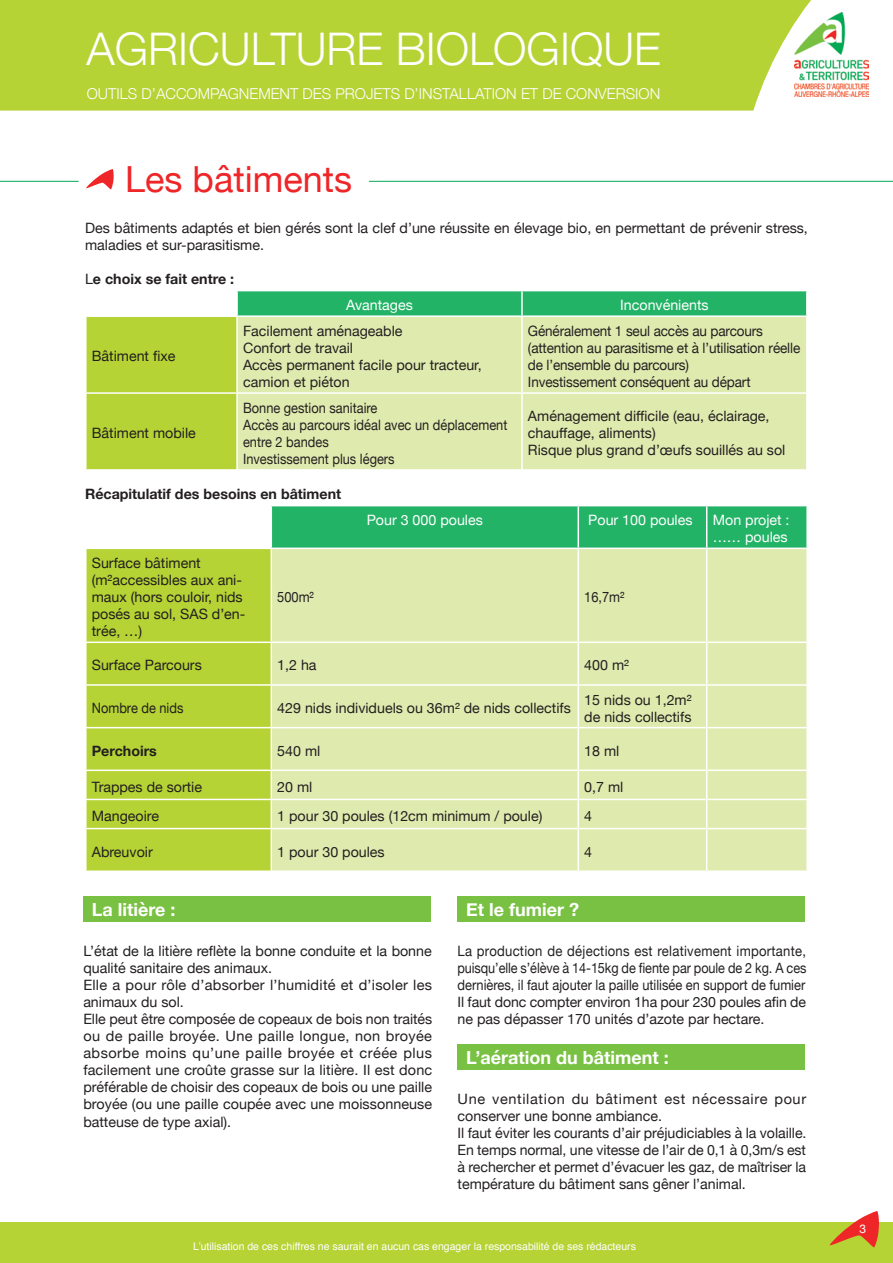
<style>
.page{position:relative;width:893px;height:1263px;background:#fff}
.page>*{position:absolute;margin:0;border:0;box-sizing:border-box;transform-origin:0 0}
.t1{font:300 45px "Helvetica Neue";color:#fff}
.t2{font:36px "Helvetica Neue";color:#ee2628}
.t3{font:700 18px "Helvetica Neue";color:#fff}
.t4{font:300 15px "Helvetica Neue";color:#fff}
.t5{font:14.25px/17.1px "Helvetica Neue";color:#231f20}
.t6{font:14.25px/17.1px "Helvetica Neue";color:#231f20;text-align:justify;scale:.92 1}
.t7{font:14.25px/17.1px "Helvetica Neue";color:#231f20;scale:.95 1}
.t8{font:14.25px/17.1px "Helvetica Neue";color:#231f20;scale:.9 1}
.t9{font:14.25px/17.1px "Helvetica Neue";color:#fff}
.t10{font:14.25px/17.1px "Helvetica Neue";letter-spacing:.045em;color:#231f20}
.t11{font:700 14.25px "Helvetica Neue";color:#231f20}
.t12{font:14.25px/17.1px "Helvetica Neue";letter-spacing:.02em;color:#231f20}
.t13{font:12px "Helvetica Neue";color:#fff}
.t14{font:10.5px "Helvetica";color:#fff}
.s1{font-weight:400}
</style>
<div class="page">
<div style="left:0;top:1222px;width:893px;height:41px;background:#b5d334"></div>
<img style="left:839px;top:13px;width:29px;height:83px">
<svg style="left:87px;top:291px;width:719px;height:178px;background:#8acc58"></svg>
<div style="left:238px;top:317px;width:568px;height:152px;background:#dfeaae"></div>
<hr style="left:237px;top:392px;width:285px;height:2px;background:#fff">
<hr style="left:522px;top:392px;width:286px;height:2px;background:#fff">
<hr style="left:236px;top:291px;width:2px;height:24px;background:#fff">
<hr style="left:521px;top:291px;width:2px;height:24px;background:#fff">
<hr style="left:237px;top:315px;width:285px;height:2px;background:#fff">
<hr style="left:522px;top:315px;width:286px;height:2px;background:#fff">
<hr style="left:85px;top:315px;width:152px;height:2px;background:#fff">
<hr style="left:236px;top:317px;width:2px;height:75px;background:#fff">
<hr style="left:521px;top:317px;width:2px;height:75px;background:#fff">
<hr style="left:85px;top:392px;width:152px;height:2px;background:#fff">
<hr style="left:236px;top:394px;width:2px;height:75px;background:#fff">
<hr style="left:521px;top:394px;width:2px;height:75px;background:#fff">
<div style="left:272px;top:506px;width:534px;height:42px;background:#23b366"></div>
<div style="left:87px;top:549px;width:184px;height:321px;background:#b5d334"></div>
<div style="left:272px;top:549px;width:534px;height:321px;background:#dfeaae"></div>
<hr style="left:271px;top:641px;width:307px;height:2px;background:#fff">
<hr style="left:578px;top:641px;width:129px;height:2px;background:#fff">
<hr style="left:707px;top:641px;width:101px;height:2px;background:#fff">
<hr style="left:271px;top:684px;width:307px;height:2px;background:#fff">
<hr style="left:578px;top:684px;width:129px;height:2px;background:#fff">
<hr style="left:707px;top:684px;width:101px;height:2px;background:#fff">
<hr style="left:271px;top:727px;width:307px;height:1px;background:#fff">
<hr style="left:578px;top:727px;width:129px;height:1px;background:#fff">
<hr style="left:707px;top:727px;width:101px;height:1px;background:#fff">
<hr style="left:271px;top:769px;width:307px;height:2px;background:#fff">
<hr style="left:578px;top:769px;width:129px;height:2px;background:#fff">
<hr style="left:707px;top:769px;width:101px;height:2px;background:#fff">
<hr style="left:271px;top:799px;width:307px;height:1px;background:#fff">
<hr style="left:578px;top:799px;width:129px;height:1px;background:#fff">
<hr style="left:707px;top:799px;width:101px;height:1px;background:#fff">
<hr style="left:271px;top:828px;width:307px;height:1px;background:#fff">
<hr style="left:578px;top:828px;width:129px;height:1px;background:#fff">
<hr style="left:707px;top:828px;width:101px;height:1px;background:#fff">
<hr style="left:578px;top:506px;width:1px;height:42px;background:#fff">
<hr style="left:706px;top:506px;width:1px;height:42px;background:#fff">
<hr style="left:578px;top:549px;width:1px;height:92px;background:#fff">
<hr style="left:706px;top:549px;width:1px;height:92px;background:#fff">
<hr style="left:85px;top:641px;width:186px;height:2px;background:#fff">
<hr style="left:578px;top:643px;width:1px;height:41px;background:#fff">
<hr style="left:706px;top:643px;width:1px;height:41px;background:#fff">
<hr style="left:85px;top:684px;width:186px;height:2px;background:#fff">
<hr style="left:578px;top:686px;width:1px;height:41px;background:#fff">
<hr style="left:706px;top:686px;width:1px;height:41px;background:#fff">
<hr style="left:85px;top:727px;width:186px;height:1px;background:#fff">
<hr style="left:578px;top:728px;width:1px;height:41px;background:#fff">
<hr style="left:706px;top:728px;width:1px;height:41px;background:#fff">
<hr style="left:85px;top:769px;width:186px;height:2px;background:#fff">
<hr style="left:85px;top:799px;width:186px;height:1px;background:#fff">
<svg style="left:578px;top:771px;width:1px;height:57px"></svg>
<svg style="left:706px;top:771px;width:1px;height:57px"></svg>
<hr style="left:85px;top:828px;width:186px;height:1px;background:#fff">
<hr style="left:578px;top:829px;width:1px;height:41px;background:#fff">
<hr style="left:706px;top:829px;width:1px;height:41px;background:#fff">
<div style="left:83px;top:896px;width:348px;height:25px;background:#79c142"></div>
<div style="left:458px;top:896px;width:347px;height:25px;background:#79c142"></div>
<div style="left:458px;top:1044px;width:347px;height:25px;background:#79c142"></div>
<svg style="left:86px;top:169px;width:28px;height:20px"></svg>
<svg style="left:0;top:0;width:839px;height:111px;background:#b8d541"></svg>
<hr style="left:369px;top:181px;width:524px;height:1px;background:#00a955">
<hr style="left:0;top:181px;width:79px;height:1px;background:#00a955">
<svg style="left:830px;top:1211px;width:49px;height:36px"></svg>
<h1 class="t1" style="left:86px;top:13px;width:576px">AGRICULTURE BIOLOGIQUE</h1>
<p class="t4" style="left:87px;top:82px;width:575px">OUTILS D’ACCOMPAGNEMENT DES PROJETS D’INSTALLATION ET DE CONVERSION</p>
<p class="t2" style="left:125px;top:153px;width:228px">Les bâtiments</p>
<p class="t5" style="left:85px;top:220px;width:724px">Des bâtiments adaptés et bien gérés sont la clef d’une réussite en élevage bio, en permettant de prévenir stress, maladies et sur-parasitisme.</p>
<p class="t11" style="left:85px;top:268px;width:151px"><span class="s1">L</span>e choix se fait entre :</p>
<p class="t9" style="left:346px;top:297px;width:68px">Avantages</p>
<p class="t9" style="left:620px;top:297px;width:90px">Inconvénients</p>
<p class="t5" style="left:92px;top:349px;width:85px">Bâtiment fixe</p>
<p class="t7" style="left:528px;top:323px;width:288px">Généralement 1 seul accès au parcours (attention au parasitisme et à l’utilisation réelle de l’ensemble du parcours)</p>
<p class="t7" style="left:528px;top:374px;width:236px">Investissement conséquent au départ</p>
<p class="t5" style="left:243px;top:323px;width:161px">Facilement aménageable</p>
<p class="t5" style="left:243px;top:340px;width:112px">Confort de travail</p>
<p class="t5" style="left:243px;top:357px;width:240px">Accès permanent facile pour tracteur, camion et piéton</p>
<p class="t5" style="left:92px;top:425px;width:106px">Bâtiment mobile</p>
<p class="t8" style="left:243px;top:400px;width:151px">Bonne gestion sanitaire</p>
<p class="t8" style="left:243px;top:417px;width:295px">Accès au parcours idéal avec un déplacement entre 2 bandes</p>
<p class="t8" style="left:243px;top:451px;width:170px">Investissement plus légers</p>
<p class="t11" style="left:85px;top:483px;width:258px">Récapitulatif des besoins en bâtiment</p>
<p class="t5" style="left:528px;top:408px;width:243px">Aménagement difficile (eau, éclairage, chauffage, aliments)</p>
<p class="t5" style="left:528px;top:443px;width:259px">Risque plus grand d’œufs souillés au sol</p>
<p class="t5" style="left:92px;top:555px;width:155px">Surface bâtiment (m²accessibles aux ani&shy;maux (hors couloir, nids posés au sol, SAS d’en&shy;trée, …)</p>
<p class="t9" style="left:367px;top:512px;width:118px">Pour 3 000 poules</p>
<p class="t9" style="left:588px;top:512px;width:106px">Pour 100 poules</p>
<p class="t9" style="left:713px;top:512px;width:78px">Mon projet : …… poules</p>
<p class="t8" style="left:277px;top:589px;width:42px">500m²</p>
<p class="t8" style="left:584px;top:589px;width:46px">16,7m²</p>
<p class="t5" style="left:92px;top:658px;width:112px">Surface Parcours</p>
<p class="t5" style="left:277px;top:658px;width:41px">1,2 ha</p>
<p class="t5" style="left:584px;top:658px;width:46px">400 m²</p>
<p class="t8" style="left:92px;top:700px;width:103px">Nombre de nids</p>
<p class="t5" style="left:277px;top:700px;width:295px">429 nids individuels ou 36m² de nids collectifs</p>
<p class="t5" style="left:584px;top:692px;width:109px">15 nids ou 1,2m² de nids collectifs</p>
<p class="t11" style="left:92px;top:740px;width:67px">Perchoirs</p>
<p class="t5" style="left:277px;top:743px;width:45px">540 ml</p>
<p class="t5" style="left:584px;top:743px;width:37px">18 ml</p>
<p class="t5" style="left:92px;top:779px;width:112px">Trappes de sortie</p>
<p class="t5" style="left:277px;top:779px;width:37px">20 ml</p>
<p class="t5" style="left:584px;top:779px;width:41px">0,7 ml</p>
<p class="t5" style="left:92px;top:808px;width:69px">Mangeoire</p>
<p class="t5" style="left:277px;top:808px;width:267px">1 pour 30 poules (12cm minimum / poule)</p>
<p class="t5" style="left:584px;top:808px;width:9px">4</p>
<p class="t5" style="left:92px;top:844px;width:62px">Abreuvoir</p>
<p class="t5" style="left:277px;top:844px;width:109px">1 pour 30 poules</p>
<p class="t5" style="left:584px;top:844px;width:9px">4</p>
<p class="t3" style="left:92px;top:895px;width:85px">La litière :</p>
<p class="t5" style="left:83px;top:943px;width:350px">L’état de la litière reflète la bonne conduite et la bonne qualité sanitaire des animaux.</p>
<p class="t12" style="left:83px;top:977px;width:350px">Elle a pour rôle d’absorber l’humidité et d’isoler les animaux du sol.</p>
<p class="t5" style="left:83px;top:1011px;width:350px;text-align:justify">Elle peut être composée de copeaux de bois non traités ou de paille broyée. Une paille longue, non broyée absorbe moins qu’une paille broyée et créée plus facilement une croûte grasse sur la litière. Il est donc préférable de choisir des copeaux de bois ou une paille broyée (ou une paille coupée avec une moissonneuse batteuse de type axial).</p>
<p class="t3" style="left:466px;top:895px;width:114px">Et le fumier ?</p>
<p class="t6" style="left:458px;top:943px;width:381px">La production de déjections est relativement importante, puisqu’elle s’élève à 14-15kg de fiente par poule de 2 kg. A ces dernières, il faut ajouter la paille utilisée en support de fumier</p>
<p class="t5" style="left:458px;top:994px;width:350px">Il faut donc compter environ 1ha pour 230 poules afin de ne pas dépasser 170 unités d’azote par hectare.</p>
<p class="t3" style="left:466px;top:1043px;width:204px">L’aération du bâtiment :</p>
<p class="t10" style="left:458px;top:1091px;width:350px">Une ventilation du bâtiment est nécessaire pour conserver une bonne ambiance.</p>
<p class="t5" style="left:458px;top:1125px;width:350px">Il faut éviter les courants d’air préjudiciables à la volaille.</p>
<p class="t5" style="left:458px;top:1142px;width:350px;text-align:justify">En temps normal, une vitesse de l’air de 0,1 à 0,3m/s est à rechercher et permet d’évacuer les gaz, de maîtriser la température du bâtiment sans gêner l’animal.</p>
<p class="t14" style="left:193px;top:1238px;width:444px">L’utilisation de ces chiffres ne saurait en aucun cas engager la responsabilité de ses rédacteurs</p>
<p class="t13" style="left:859px;top:1220px;width:8px">3</p>
</div>
